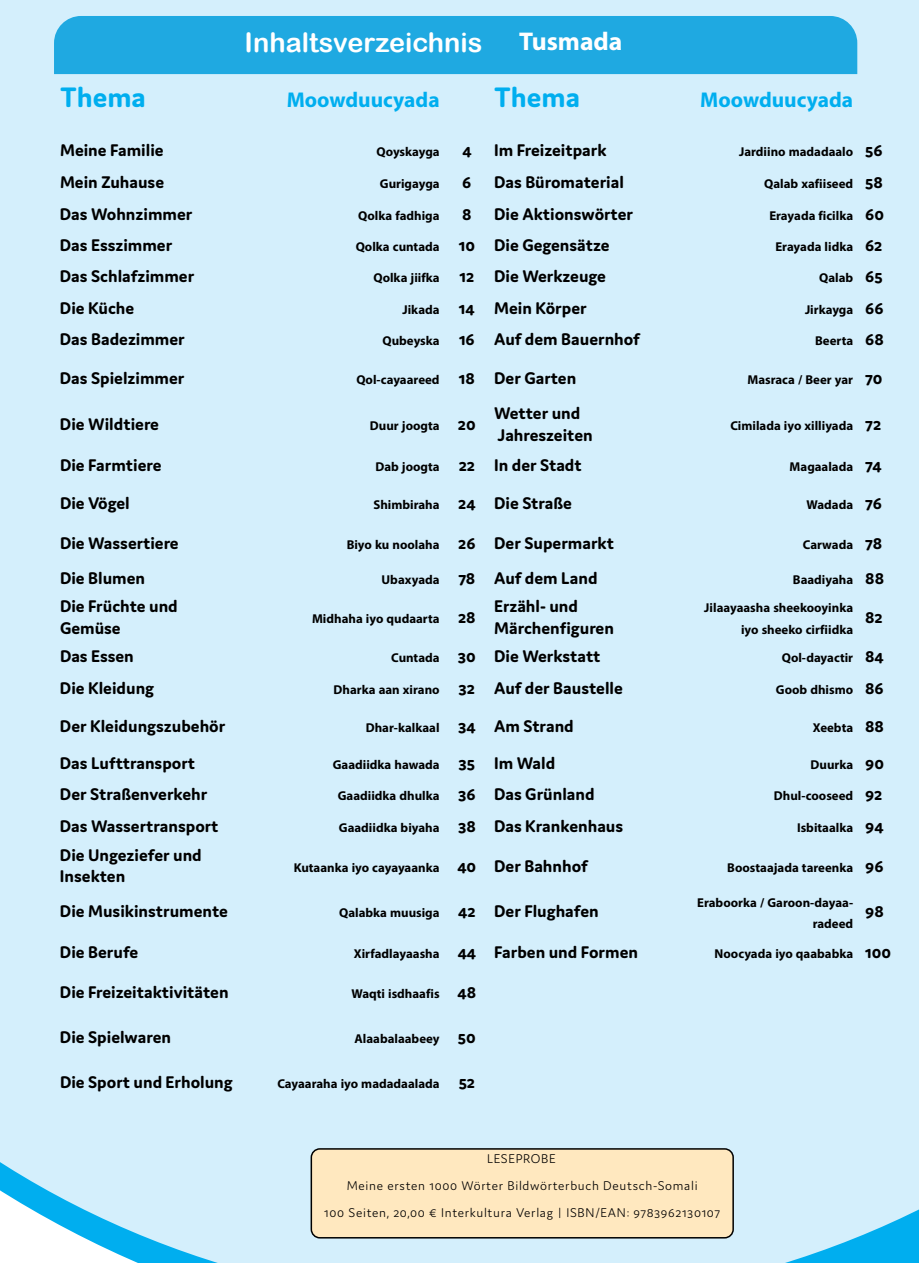
<style>
.page{position:relative;width:919px;height:1263px;background:#fff}
.page>*{position:absolute;margin:0;border:0;box-sizing:border-box;transform-origin:0 0}
.t1{font:700 30px "Myriad Arabic";color:#00aeef}
.t2{font:700 30px "Domus";color:#00aeef}
.t3{font:27px "Arial Rounded MT Bold";color:#fff}
.t4{font:700 18px/21.6px "Domus";color:#000}
.t5{font:700 18px/21.6px "Myriad Arabic";color:#000;text-align:right}
.t6{font:300 13.5px/27px "Domus";letter-spacing:.05em;color:#000;text-align:center}
.s1{font-family:"Myriad Arabic";font-weight:700;font-size:36px}
.s2{font-family:"Domus"}
.s3{font-family:"Myriad Arabic"}
</style>
<div class="page">
<div style="left:0;top:0;width:918px;height:1263px;background:#d4effc"></div>
<div style="left:54px;top:16px;width:803px;height:58px;background:#1fa9e1"></div>
<div style="left:311px;top:1149px;width:422px;height:89px;background:#ffe8bf;border-radius:9px"></div>
<div style="left:310px;top:1148px;width:423px;height:90px;border:2px solid #000;border-radius:9px"></div>
<h2 class="t3" style="left:244px;top:26px;width:379px">Inhaltsverzeichnis <span class="s1">Tusmada</span></h2>
<h1 class="t2" style="left:60px;top:81px;width:87px">Thema</h1>
<h1 class="t1" style="left:287px;top:79px;width:154px">Moowduucyada</h1>
<h1 class="t2" style="left:494px;top:81px;width:87px">Thema</h1>
<h1 class="t1" style="left:700px;top:79px;width:154px">Moowduucyada</h1>
<p class="t4" style="left:60px;top:140px;width:105px">Meine Familie</p>
<p class="t5" style="left:376px;top:139px;width:65px">Qoyskayga</p>
<p class="t4" style="left:462px;top:140px;width:11px">4</p>
<p class="t4" style="left:494px;top:140px;width:114px">Im Freizeitpark</p>
<p class="t5" style="left:739px;top:139px;width:145px">Jardiino madadaalo <span class="s2">56</span></p>
<p class="t4" style="left:60px;top:171px;width:106px">Mein Zuhause</p>
<p class="t5" style="left:380px;top:171px;width:61px">Gurigayga</p>
<p class="t4" style="left:462px;top:171px;width:11px">6</p>
<p class="t4" style="left:494px;top:171px;width:131px">Das Büromaterial</p>
<p class="t5" style="left:764px;top:171px;width:120px">Qalab xafiiseed <span class="s2">58</span></p>
<p class="t4" style="left:60px;top:203px;width:134px">Das Wohnzimmer</p>
<p class="t5" style="left:358px;top:203px;width:83px">Qolka fadhiga</p>
<p class="t4" style="left:462px;top:203px;width:11px">8</p>
<p class="t4" style="left:494px;top:203px;width:140px">Die Aktionswörter</p>
<p class="t5" style="left:769px;top:203px;width:116px">Erayada ficilka <span class="s2">60</span></p>
<p class="t4" style="left:60px;top:234px;width:114px">Das Esszimmer</p>
<p class="t4" style="left:356px;top:234px;width:255px"><span class="s3">Qolka cuntada</span> 10 Die Gegensätze</p>
<p class="t5" style="left:775px;top:234px;width:109px">Erayada lidka <span class="s2">62</span></p>
<p class="t4" style="left:60px;top:265px;width:136px">Das Schlafzimmer</p>
<p class="t4" style="left:373px;top:265px;width:234px"><span class="s3">Qolka jiifka</span> 12 Die Werkzeuge</p>
<p class="t5" style="left:819px;top:265px;width:65px">Qalab <span class="s2">65</span></p>
<p class="t4" style="left:60px;top:297px;width:76px">Die Küche</p>
<p class="t4" style="left:402px;top:297px;width:185px"><span class="s3">Jikada</span> 14 Mein Körper</p>
<p class="t5" style="left:804px;top:297px;width:80px">Jirkayga <span class="s2">66</span></p>
<p class="t4" style="left:60px;top:328px;width:126px">Das Badezimmer</p>
<p class="t4" style="left:382px;top:328px;width:259px"><span class="s3">Qubeyska</span> 16 Auf dem Bauernhof</p>
<p class="t5" style="left:815px;top:328px;width:70px">Beerta <span class="s2">68</span></p>
<p class="t4" style="left:60px;top:367px;width:126px">Das Spielzimmer</p>
<p class="t5" style="left:356px;top:367px;width:221px">Qol-cayaareed <span class="s2">18 Der Garten</span></p>
<p class="t5" style="left:747px;top:367px;width:137px">Masraca / Beer yar <span class="s2">70</span></p>
<p class="t4" style="left:60px;top:413px;width:100px">Die Wildtiere</p>
<p class="t5" style="left:370px;top:413px;width:107px">Duur joogta <span class="s2">20</span></p>
<p class="t4" style="left:494px;top:403px;width:100px">Wetter und<br>Jahreszeiten</p>
<p class="t5" style="left:730px;top:413px;width:152px">Cimilada iyo xilliyada <span class="s2">72</span></p>
<p class="t4" style="left:60px;top:454px;width:103px">Die Farmtiere</p>
<p class="t4" style="left:375px;top:454px;width:208px"><span class="s3">Dab joogta</span> 22 In der Stadt</p>
<p class="t5" style="left:789px;top:454px;width:94px">Magaalada <span class="s2">74</span></p>
<p class="t4" style="left:60px;top:492px;width:71px">Die Vögel</p>
<p class="t4" style="left:373px;top:492px;width:200px"><span class="s3">Shimbiraha</span> 24 Die Straße</p>
<p class="t5" style="left:806px;top:492px;width:77px">Wadada <span class="s2">76</span></p>
<p class="t4" style="left:60px;top:532px;width:120px">Die Wassertiere</p>
<p class="t4" style="left:346px;top:532px;width:269px"><span class="s3">Biyo ku noolaha</span> 26 Der Supermarkt</p>
<p class="t5" style="left:802px;top:532px;width:81px">Carwada <span class="s2">78</span></p>
<p class="t4" style="left:60px;top:567px;width:87px">Die Blumen</p>
<p class="t4" style="left:381px;top:567px;width:217px"><span class="s3">Ubaxyada</span> 78 Auf dem Land</p>
<p class="t5" style="left:792px;top:567px;width:93px">Baadiyaha <span class="s2">88</span></p>
<p class="t4" style="left:60px;top:595px;width:119px">Die Früchte und<br>Gemüse</p>
<p class="t4" style="left:494px;top:595px;width:121px">Erzähl- und<br>Märchenfiguren</p>
<p class="t5" style="left:704px;top:595px;width:150px">Jilaayaasha sheekooyinka iyo sheeko cirfiidka</p>
<p class="t4" style="left:865px;top:606px;width:19px">82</p>
<p class="t5" style="left:312px;top:606px;width:165px">Midhaha iyo qudaarta <span class="s2">28</span></p>
<p class="t4" style="left:60px;top:645px;width:75px">Das Essen</p>
<p class="t4" style="left:391px;top:645px;width:211px"><span class="s3">Cuntada</span> 30 Die Werkstatt</p>
<p class="t5" style="left:781px;top:644px;width:103px">Qol-dayactir <span class="s2">84</span></p>
<p class="t4" style="left:60px;top:677px;width:95px">Die Kleidung</p>
<p class="t4" style="left:333px;top:677px;width:291px"><span class="s3">Dharka aan xirano</span> 32 Auf der Baustelle</p>
<p class="t5" style="left:775px;top:677px;width:109px">Goob dhismo <span class="s2">86</span></p>
<p class="t4" style="left:60px;top:715px;width:167px">Der Kleidungszubehör</p>
<p class="t5" style="left:366px;top:715px;width:209px">Dhar-kalkaal <span class="s2">34 Am Strand</span></p>
<p class="t5" style="left:812px;top:715px;width:73px">Xeebta <span class="s2">88</span></p>
<p class="t4" style="left:60px;top:752px;width:137px">Das Lufttransport</p>
<p class="t5" style="left:333px;top:752px;width:224px">Gaadiidka hawada <span class="s2">35 Im Wald</span></p>
<p class="t5" style="left:810px;top:752px;width:75px">Duurka <span class="s2">90</span></p>
<p class="t4" style="left:60px;top:783px;width:149px">Der Straßenverkehr</p>
<p class="t5" style="left:338px;top:783px;width:258px">Gaadiidka dhulka <span class="s2">36 Das Grünland</span></p>
<p class="t5" style="left:773px;top:783px;width:110px">Dhul-cooseed <span class="s2">92</span></p>
<p class="t4" style="left:60px;top:815px;width:160px">Das Wassertransport</p>
<p class="t4" style="left:339px;top:815px;width:286px"><span class="s3">Gaadiidka biyaha</span> 38 Das Krankenhaus</p>
<p class="t5" style="left:797px;top:815px;width:88px">Isbitaalka <span class="s2">94</span></p>
<p class="t4" style="left:60px;top:844px;width:143px">Die Ungeziefer und<br>Insekten</p>
<p class="t5" style="left:294px;top:854px;width:295px">Kutaanka iyo cayayaanka <span class="s2">40 Der Bahnhof</span></p>
<p class="t5" style="left:727px;top:854px;width:158px">Boostaajada tareenka <span class="s2">96</span></p>
<p class="t4" style="left:60px;top:900px;width:169px">Die Musikinstrumente</p>
<p class="t5" style="left:339px;top:900px;width:261px">Qalabka muusiga <span class="s2">42 Der Flughafen</span></p>
<p class="t5" style="left:697px;top:889px;width:157px">Eraboorka / Garoon-dayaa&shy;radeed</p>
<p class="t4" style="left:865px;top:900px;width:20px">98</p>
<p class="t4" style="left:60px;top:941px;width:80px">Die Berufe</p>
<p class="t4" style="left:354px;top:941px;width:286px"><span class="s3">Xirfadlayaasha</span> 44 Farben und Formen</p>
<p class="t5" style="left:714px;top:941px;width:178px">Noocyada iyo qaababka <span class="s2">100</span></p>
<p class="t4" style="left:60px;top:981px;width:170px">Die Freizeitaktivitäten</p>
<p class="t5" style="left:351px;top:981px;width:126px">Waqti isdhaafis <span class="s2">48</span></p>
<p class="t4" style="left:60px;top:1026px;width:113px">Die Spielwaren</p>
<p class="t5" style="left:354px;top:1026px;width:123px">Alaabalaabeey <span class="s2">50</span></p>
<p class="t4" style="left:60px;top:1070px;width:174px">Die Sport und Erholung</p>
<p class="t5" style="left:277px;top:1070px;width:199px">Cayaaraha iyo madadaalada <span class="s2">52</span></p>
<p class="t6" style="left:324px;top:1145px;width:397px">LESEPROBE<br>Meine ersten 1000 Wörter Bildwörterbuch Deutsch-Somali<br>100 Seiten, 20,00 € Interkultura Verlag | ISBN/EAN: 9783962130107</p>
</div>
